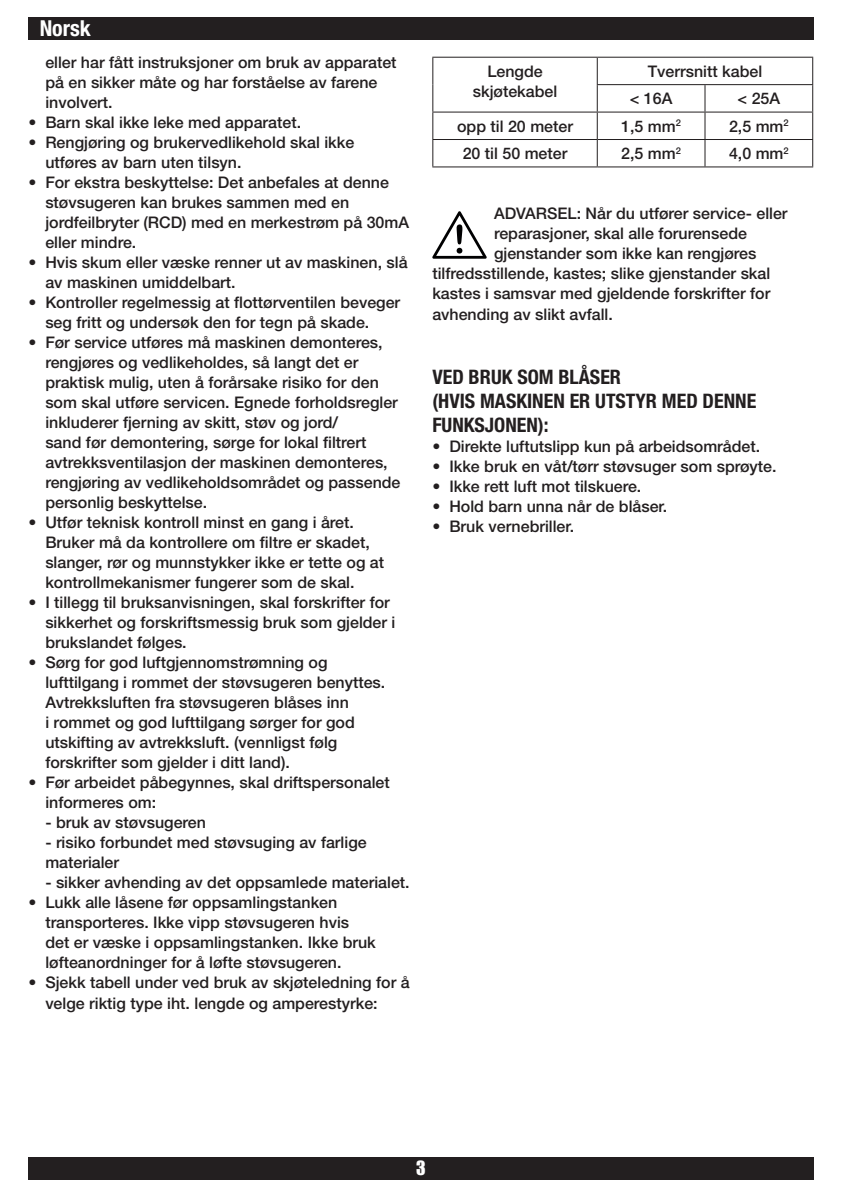
<style>
.page{position:relative;width:842px;height:1191px;background:#fff}
.page>*{position:absolute;margin:0;border:0;box-sizing:border-box;transform-origin:0 0}
.t1{font:700 condensed 22px "Helvetica Neue LT Std";color:#fff}
.t2{font:700 condensed 20px/24px "Helvetica Neue LT Std";color:#231f20}
.t3{font:18px "Impact";color:#fff}
.t4{font:500 16px/20px "Helvetica Neue LT Std";color:#231f20}
</style>
<div class="page">
<div style="left:28px;top:1157px;width:786px;height:22px;background:#231f20"></div>
<div style="left:28px;top:17px;width:786px;height:23px;background:#231f20"></div>
<hr style="left:432px;top:57px;width:165px;height:1px;background:#231f20">
<hr style="left:597px;top:57px;width:108px;height:1px;background:#231f20">
<hr style="left:705px;top:57px;width:108px;height:1px;background:#231f20">
<hr style="left:597px;top:84px;width:108px;height:1px;background:#231f20">
<hr style="left:705px;top:84px;width:108px;height:1px;background:#231f20">
<hr style="left:432px;top:112px;width:165px;height:1px;background:#231f20">
<hr style="left:597px;top:112px;width:108px;height:1px;background:#231f20">
<hr style="left:705px;top:112px;width:108px;height:1px;background:#231f20">
<hr style="left:432px;top:139px;width:165px;height:1px;background:#231f20">
<svg style="left:432px;top:58px;width:1px;height:108px"></svg>
<hr style="left:597px;top:139px;width:108px;height:1px;background:#231f20">
<svg style="left:597px;top:58px;width:1px;height:108px"></svg>
<hr style="left:705px;top:139px;width:108px;height:1px;background:#231f20">
<svg style="left:704px;top:85px;width:1px;height:81px"></svg>
<svg style="left:812px;top:58px;width:1px;height:108px"></svg>
<hr style="left:432px;top:166px;width:165px;height:1px;background:#231f20">
<hr style="left:597px;top:166px;width:108px;height:1px;background:#231f20">
<hr style="left:705px;top:166px;width:108px;height:1px;background:#231f20">
<svg style="left:432px;top:211px;width:55px;height:48px"></svg>
<h1 class="t1" style="left:40px;top:15px;width:53px">Norsk</h1>
<p class="t4" style="left:45px;top:52px;width:353px">eller har fått instruksjoner om bruk av apparatet på en sikker måte og har forståelse av farene involvert.</p>
<p class="t4" style="left:28px;top:112px;width:274px">• Barn skal ikke leke med apparatet.</p>
<p class="t4" style="left:45px;top:132px;width:310px;text-indent:-17px">• Rengjøring og brukervedlikehold skal ikke utføres av barn uten tilsyn.</p>
<p class="t4" style="left:45px;top:172px;width:365px;text-indent:-17px">• For ekstra beskyttelse: Det anbefales at denne støvsugeren kan brukes sammen med en jordfeilbryter (RCD) med en merkestrøm på 30mA eller mindre.</p>
<p class="t4" style="left:45px;top:252px;width:364px;text-indent:-17px">• Hvis skum eller væske renner ut av maskinen, slå av maskinen umiddelbart.</p>
<p class="t4" style="left:45px;top:292px;width:356px;text-indent:-17px">• Kontroller regelmessig at flottørventilen beveger seg fritt og undersøk den for tegn på skade.</p>
<p class="t4" style="left:45px;top:332px;width:357px;text-indent:-17px">• Før service utføres må maskinen demonteres, rengjøres og vedlikeholdes, så langt det er praktisk mulig, uten å forårsake risiko for den som skal utføre servicen. Egnede forholdsregler inkluderer fjerning av skitt, støv og jord/<br>sand før demontering, sørge for lokal filtrert avtrekksventilasjon der maskinen demonteres, rengjøring av vedlikeholdsområdet og passende personlig beskyttelse.</p>
<p class="t4" style="left:45px;top:512px;width:340px;text-indent:-17px">• Utfør teknisk kontroll minst en gang i året.<br>Bruker må da kontrollere om filtre er skadet, slanger, rør og munnstykker ikke er tette og at kontrollmekanismer fungerer som de skal.</p>
<p class="t4" style="left:45px;top:592px;width:352px;text-indent:-17px">• I tillegg til bruksanvisningen, skal forskrifter for sikkerhet og forskriftsmessig bruk som gjelder i brukslandet følges.</p>
<p class="t4" style="left:45px;top:652px;width:341px;text-indent:-17px">• Sørg for god luftgjennomstrømning og lufttilgang i rommet der støvsugeren benyttes.<br>Avtrekksluften fra støvsugeren blåses inn<br>i rommet og god lufttilgang sørger for god utskifting av avtrekksluft. (vennligst følg forskrifter som gjelder i ditt land).</p>
<p class="t4" style="left:45px;top:772px;width:346px;text-indent:-17px">• Før arbeidet påbegynnes, skal driftspersonalet informeres om:</p>
<p class="t4" style="left:45px;top:812px;width:162px">- bruk av støvsugeren</p>
<p class="t4" style="left:45px;top:832px;width:323px">- risiko forbundet med støvsuging av farlige materialer</p>
<p class="t4" style="left:45px;top:872px;width:366px">- sikker avhending av det oppsamlede materialet.</p>
<p class="t4" style="left:45px;top:892px;width:332px;text-indent:-17px">• Lukk alle låsene før oppsamlingstanken transporteres. Ikke vipp støvsugeren hvis det er væske i oppsamlingstanken. Ikke bruk løfteanordninger for å løfte støvsugeren.</p>
<p class="t4" style="left:45px;top:972px;width:366px;text-indent:-17px">• Sjekk tabell under ved bruk av skjøteledning for å velge riktig type iht. lengde og amperestyrke:</p>
<p class="t4" style="left:473px;top:61px;width:86px;text-align:center">Lengde skjøtekabel</p>
<p class="t4" style="left:630px;top:57px;width:134px;line-height:27.4px;text-indent:18px">Tverrsnitt kabel &lt; 16A</p>
<p class="t4" style="left:738px;top:88px;width:44px">&lt; 25A</p>
<p class="t4" style="left:457px;top:116px;width:117px">opp til 20 meter</p>
<p class="t4" style="left:621px;top:116px;width:61px">1,5 mm<sup>2</sup></p>
<p class="t4" style="left:729px;top:116px;width:61px">2,5 mm<sup>2</sup></p>
<p class="t4" style="left:463px;top:143px;width:106px">20 til 50 meter</p>
<p class="t4" style="left:621px;top:143px;width:61px">2,5 mm<sup>2</sup></p>
<p class="t4" style="left:729px;top:143px;width:61px">4,0 mm<sup>2</sup></p>
<p class="t4" style="left:494px;top:204px;width:295px">ADVARSEL: Når du utfører service- eller</p>
<p class="t4" style="left:494px;top:224px;width:254px">reparasjoner, skal alle forurensede</p>
<p class="t4" style="left:494px;top:244px;width:264px">gjenstander som ikke kan rengjøres</p>
<p class="t4" style="left:432px;top:264px;width:339px">tilfredsstillende, kastes; slike gjenstander skal</p>
<p class="t4" style="left:432px;top:284px;width:339px">kastes i samsvar med gjeldende forskrifter for</p>
<p class="t4" style="left:432px;top:304px;width:182px">avhending av slikt avfall.</p>
<p class="t2" style="left:432px;top:364px;width:325px">VED BRUK SOM BLÅSER<br>(HVIS MASKINEN ER UTSTYR MED DENNE<br>FUNKSJONEN):</p>
<p class="t4" style="left:432px;top:436px;width:329px">• Direkte luftutslipp kun på arbeidsområdet.</p>
<p class="t4" style="left:432px;top:456px;width:346px">• Ikke bruk en våt/tørr støvsuger som sprøyte.</p>
<p class="t4" style="left:432px;top:476px;width:211px">• Ikke rett luft mot tilskuere.</p>
<p class="t4" style="left:432px;top:496px;width:236px">• Hold barn unna når de blåser.</p>
<p class="t4" style="left:432px;top:516px;width:143px">• Bruk vernebriller.</p>
<p class="t3" style="left:416px;top:1154px;width:11px">3</p>
</div>
